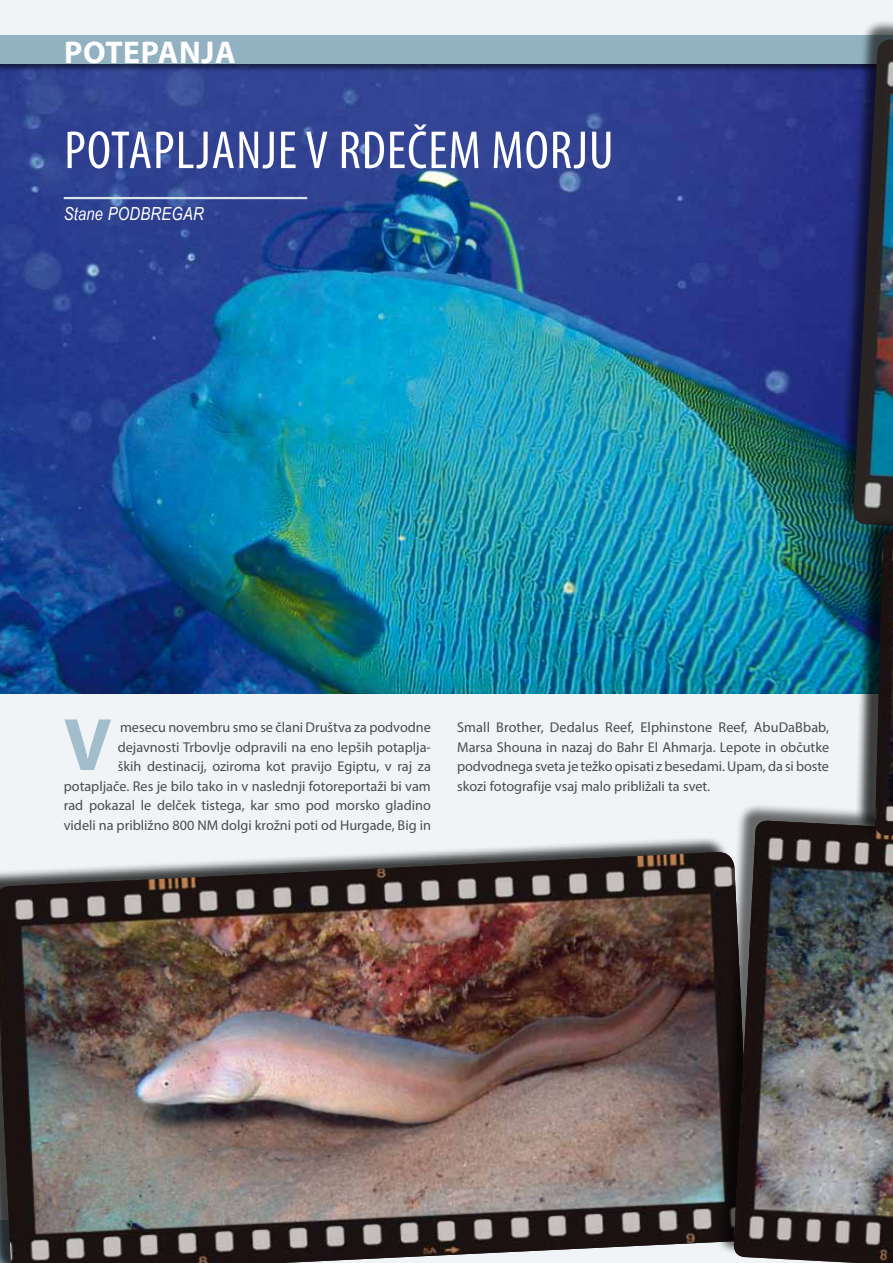
<style>
.page{position:relative;width:893px;height:1263px;background:#f0f4f7}
.page>*{position:absolute;margin:0;border:0;box-sizing:border-box;transform-origin:0 0}
.t1{font:700 75px "Myriad Pro";color:#a2bdcb}
.t2{font:condensed 54px "Myriad Pro";letter-spacing:.02em;color:#fff}
.t3{font:700 31.5px "Myriad Pro";letter-spacing:.02em;color:#fff}
.t4{font:italic 18px "Arial Narrow";letter-spacing:.01em;color:#fff}
.t5{font:14.25px/19.5px "Myriad Pro";color:#4b4b4d;text-align:right}
</style>
<div class="page">
<img style="left:0;top:73px;width:855px;height:620px">
<hr style="left:64px;top:197px;width:243px;height:2px;background:#dae5eb">
<div style="left:0;top:35px;width:893px;height:38px;background:#000;opacity:.5"></div>
<div style="left:0;top:35px;width:893px;height:29px;background:#92b2c1"></div>
<div style="left:0;top:836px;width:747px;height:427px;background:#000;opacity:.75"></div>
<img style="left:0;top:852px;width:715px;height:411px">
<div style="left:837px;top:19px;width:56px;height:533px;background:#000;opacity:.6"></div>
<img style="left:853px;top:39px;width:40px;height:487px">
<div style="left:715px;top:803px;width:178px;height:460px;background:#000;opacity:.58"></div>
<img style="left:733px;top:821px;width:160px;height:442px">
<div style="left:855px;top:516px;width:38px;height:329px;background:#000;opacity:.75"></div>
<svg style="left:875px;top:532px;width:18px;height:313px"></svg>
<img style="left:875px;top:533px;width:18px;height:302px">
<h3 class="t3" style="left:64px;top:32px;width:173px">POTEPANJA</h3>
<h2 class="t2" style="left:64px;top:118px;width:299px">POTAPLJANJE VRDEČEM</h2>
<h2 class="t2" style="left:491px;top:118px;width:25px">MORJU</h2>
<p class="t4" style="left:64px;top:202px;width:131px">Stane PODBREGAR</p>
<h1 class="t1" style="left:64px;top:696px;width:49px">V</h1>
<p class="t5" style="left:64px;top:717px;width:369px">mesecu novembru smo se člani Društva za podvodne dejavnosti Trbovlje odpravili na eno lepših potaplja-<br>ških destinacij, oziroma kot pravijo Egiptu, v raj za potapljače. Res je bilo tako in v naslednji fotoreportaži bi vam rad pokazal le delček tistega, kar smo pod morsko gladino videli na približno 800 NM dolgi krožni poti od Hurgade, Big in</p>
<p class="t5" style="left:457px;top:717px;width:374px;text-align:justify">Small Brother, Dedalus Reef, Elphinstone Reef, AbuDaBbab, Marsa Shouna in nazaj do Bahr El Ahmarja. Lepote in občutke podvodnega sveta je težko opisati z besedami. Upam, da si boste skozi fotografije vsaj malo približali ta svet.</p>
</div>
